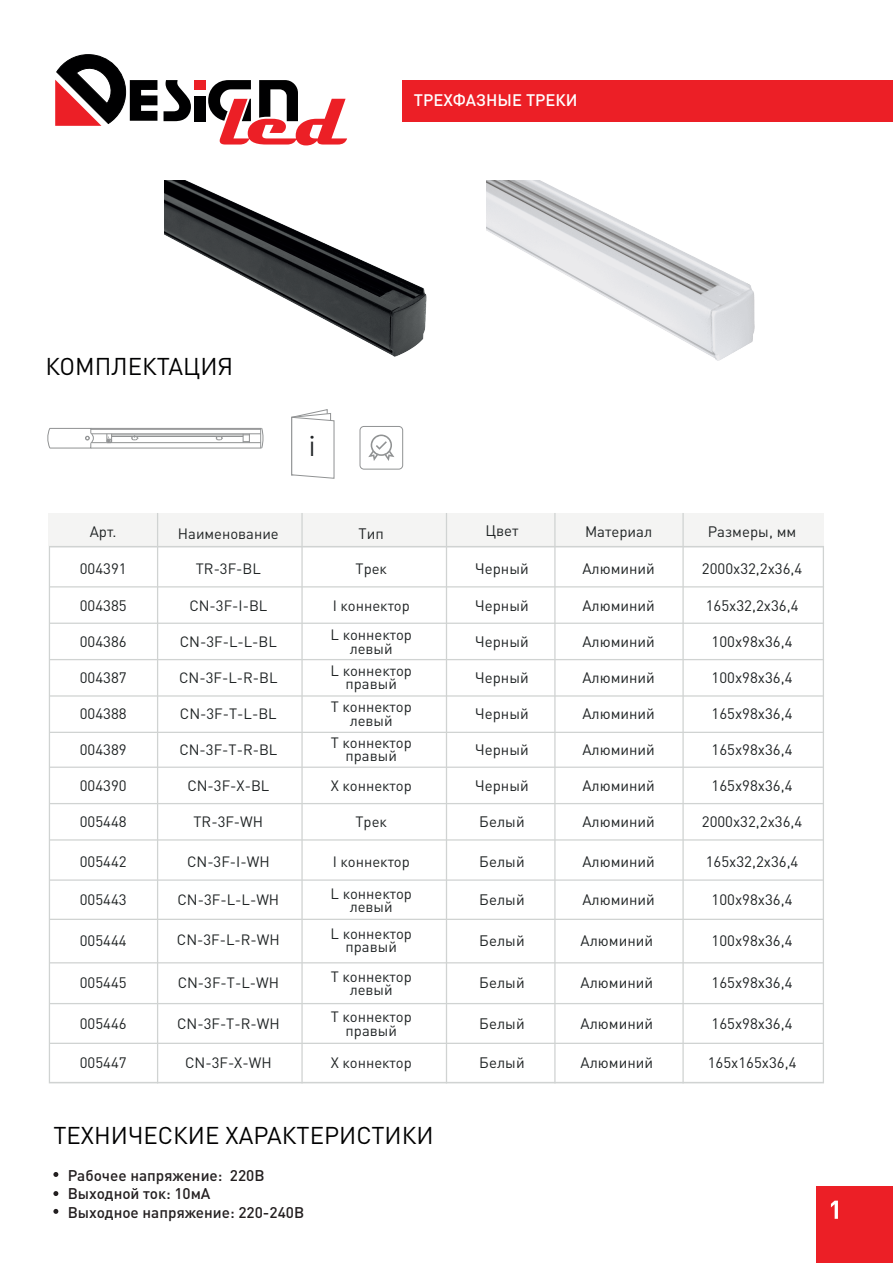
<style>
.page{position:relative;width:893px;height:1263px;background:#fff}
.page>*{position:absolute;margin:0;border:0;box-sizing:border-box;transform-origin:0 0}
.t1{font:27px "Century Gothic";color:#212426}
.t2{font:24px "DIN Pro";color:#000001}
.t3{font:500 16.5px "DIN Pro";color:#fff}
.t4{font:500 15.3px/18.5px "DIN Pro";color:#231f20}
.t5{font:15px "DIN Pro";color:#202425}
.t6{font:14.85px/13.5px "DIN Pro";color:#202425;text-align:center}
</style>
<div class="page">
<div style="left:816px;top:1186px;width:77px;height:77px;background:#ec1f26"></div>
<svg style="left:831px;top:1200px;width:7px;height:19px"></svg>
<div style="left:402px;top:80px;width:491px;height:41px;background:#ec1f26"></div>
<div style="left:360px;top:426px;width:43px;height:43px;border:1px solid #909293;border-radius:4px"></div>
<svg style="left:368px;top:434px;width:26px;height:27px"></svg>
<svg style="left:291px;top:409px;width:44px;height:70px"></svg>
<svg style="left:164px;top:80px;width:27px;height:41px"></svg>
<div style="left:194px;top:96px;width:11px;height:25px;background:#000001"></div>
<div style="left:194px;top:80px;width:11px;height:10px;background:#ec1f26"></div>
<svg style="left:55px;top:54px;width:102px;height:72px"></svg>
<svg style="left:208px;top:80px;width:139px;height:65px"></svg>
<svg style="left:53px;top:1172px;width:5px;height:5px"></svg>
<svg style="left:53px;top:1191px;width:5px;height:5px"></svg>
<svg style="left:53px;top:1209px;width:5px;height:5px"></svg>
<hr style="left:91px;top:428px;width:171px;height:1px;background:#909293">
<hr style="left:91px;top:429px;width:170px;height:1px;background:#909293">
<hr style="left:91px;top:433px;width:170px;height:1px;background:#909293">
<hr style="left:112px;top:435px;width:131px;height:1px;background:#909293">
<hr style="left:112px;top:436px;width:131px;height:1px;background:#909293">
<hr style="left:91px;top:448px;width:171px;height:1px;background:#909293">
<hr style="left:91px;top:442px;width:170px;height:1px;background:#909293">
<svg style="left:216px;top:437px;width:7px;height:3px"></svg>
<svg style="left:47px;top:427px;width:47px;height:22px"></svg>
<svg style="left:260px;top:427px;width:3px;height:22px"></svg>
<svg style="left:243px;top:434px;width:7px;height:9px"></svg>
<svg style="left:131px;top:435px;width:7px;height:5px"></svg>
<svg style="left:106px;top:434px;width:6px;height:9px"></svg>
<img style="left:165px;top:181px;width:261px;height:175px">
<div style="left:49px;top:513px;width:775px;height:33px;background:#f4f4f3"></div>
<svg style="left:49px;top:546px;width:775px;height:537px"></svg>
<hr style="left:50px;top:586px;width:774px;height:1px;background:#d0d3d2">
<hr style="left:50px;top:623px;width:774px;height:1px;background:#d0d3d2">
<hr style="left:50px;top:659px;width:774px;height:1px;background:#d0d3d2">
<hr style="left:50px;top:695px;width:774px;height:2px;background:#d0d3d2">
<hr style="left:50px;top:732px;width:774px;height:1px;background:#d0d3d2">
<hr style="left:49px;top:766px;width:774px;height:2px;background:#d0d3d2">
<hr style="left:49px;top:803px;width:774px;height:1px;background:#d0d3d2">
<hr style="left:49px;top:839px;width:774px;height:1px;background:#d0d3d2">
<hr style="left:49px;top:879px;width:774px;height:2px;background:#d0d3d2">
<hr style="left:50px;top:919px;width:774px;height:1px;background:#d0d3d2">
<hr style="left:49px;top:962px;width:774px;height:1px;background:#d0d3d2">
<hr style="left:49px;top:1003px;width:775px;height:1px;background:#d0d3d2">
<hr style="left:49px;top:1043px;width:775px;height:1px;background:#d0d3d2">
<hr style="left:157px;top:513px;width:1px;height:570px;background:#d0d3d2">
<hr style="left:446px;top:513px;width:1px;height:570px;background:#d0d3d2">
<hr style="left:301px;top:513px;width:2px;height:570px;background:#d0d3d2">
<hr style="left:554px;top:513px;width:2px;height:570px;background:#d0d3d2">
<hr style="left:682px;top:513px;width:2px;height:570px;background:#d0d3d2">
<img style="left:487px;top:181px;width:268px;height:179px">
<p class="t3" style="left:414px;top:89px;width:165px">ТРЕХФАЗНЫЕ ТРЕКИ</p>
<h2 class="t2" style="left:45px;top:350px;width:189px">КОМПЛЕКТАЦИЯ</h2>
<h1 class="t1" style="left:309px;top:427px;width:7px">i</h1>
<p class="t5" style="left:359px;top:524px;width:27px">Тип</p>
<p class="t5" style="left:485px;top:521px;width:35px">Цвет</p>
<p class="t5" style="left:708px;top:521px;width:90px">Размеры, мм</p>
<p class="t5" style="left:90px;top:521px;width:28px">Арт.</p>
<p class="t5" style="left:80px;top:558px;width:48px">004391</p>
<p class="t5" style="left:80px;top:596px;width:48px">004385</p>
<p class="t5" style="left:80px;top:631px;width:48px">004386</p>
<p class="t5" style="left:80px;top:667px;width:48px">004387</p>
<p class="t5" style="left:80px;top:703px;width:48px">004388</p>
<p class="t5" style="left:80px;top:739px;width:48px">004389</p>
<p class="t5" style="left:80px;top:775px;width:48px">004390</p>
<p class="t5" style="left:80px;top:811px;width:48px">005448</p>
<p class="t6" style="left:178px;top:526px;width:102px">Наименование</p>
<p class="t5" style="left:585px;top:521px;width:69px">Материал</p>
<p class="t5" style="left:475px;top:558px;width:55px">Черный</p>
<p class="t5" style="left:475px;top:596px;width:55px">Черный</p>
<p class="t5" style="left:475px;top:631px;width:55px">Черный</p>
<p class="t5" style="left:475px;top:667px;width:55px">Черный</p>
<p class="t5" style="left:475px;top:703px;width:55px">Черный</p>
<p class="t5" style="left:475px;top:739px;width:55px">Черный</p>
<p class="t5" style="left:475px;top:775px;width:55px">Черный</p>
<p class="t5" style="left:702px;top:558px;width:102px">2000x32,2x36,4</p>
<p class="t5" style="left:706px;top:596px;width:94px">165x32,2x36,4</p>
<p class="t5" style="left:712px;top:631px;width:82px">100x98x36,4</p>
<p class="t6" style="left:196px;top:561px;width:67px">TR-3F-BL</p>
<p class="t6" style="left:356px;top:561px;width:33px">Трек</p>
<p class="t6" style="left:333px;top:599px;width:79px">I коннектор</p>
<p class="t5" style="left:582px;top:558px;width:74px">Алюминий</p>
<p class="t5" style="left:582px;top:596px;width:74px">Алюминий</p>
<p class="t5" style="left:582px;top:631px;width:74px">Алюминий</p>
<p class="t6" style="left:189px;top:599px;width:80px">CN-3F-I-BL</p>
<p class="t6" style="left:180px;top:634px;width:99px">CN-3F-L-L-BL</p>
<p class="t6" style="left:179px;top:670px;width:100px">CN-3F-L-R-BL</p>
<p class="t6" style="left:180px;top:706px;width:98px">CN-3F-T-L-BL</p>
<p class="t6" style="left:179px;top:742px;width:100px">CN-3F-T-R-BL</p>
<p class="t6" style="left:187px;top:778px;width:84px">CN-3F-X-BL</p>
<p class="t6" style="left:194px;top:814px;width:71px">TR-3F-WH</p>
<p class="t6" style="left:331px;top:627px;width:83px">L коннектор левый</p>
<p class="t6" style="left:331px;top:663px;width:83px">L коннектор правый</p>
<p class="t5" style="left:582px;top:667px;width:74px">Алюминий</p>
<p class="t5" style="left:712px;top:667px;width:82px">100x98x36,4</p>
<p class="t5" style="left:712px;top:703px;width:82px">165x98x36,4</p>
<p class="t5" style="left:712px;top:739px;width:82px">165x98x36,4</p>
<p class="t5" style="left:712px;top:775px;width:82px">165x98x36,4</p>
<p class="t6" style="left:331px;top:699px;width:83px">T коннектор левый</p>
<p class="t6" style="left:331px;top:735px;width:83px">T коннектор правый</p>
<p class="t5" style="left:582px;top:703px;width:74px">Алюминий</p>
<p class="t5" style="left:582px;top:739px;width:74px">Алюминий</p>
<p class="t5" style="left:582px;top:775px;width:74px">Алюминий</p>
<p class="t5" style="left:582px;top:811px;width:74px">Алюминий</p>
<p class="t5" style="left:582px;top:851px;width:74px">Алюминий</p>
<p class="t5" style="left:582px;top:890px;width:74px">Алюминий</p>
<p class="t6" style="left:331px;top:778px;width:83px">Х коннектор</p>
<p class="t5" style="left:702px;top:811px;width:102px">2000x32,2x36,4</p>
<p class="t5" style="left:479px;top:811px;width:47px">Белый</p>
<p class="t6" style="left:356px;top:814px;width:33px">Трек</p>
<p class="t5" style="left:80px;top:851px;width:48px">005442</p>
<p class="t5" style="left:706px;top:851px;width:94px">165x32,2x36,4</p>
<p class="t6" style="left:187px;top:854px;width:84px">CN-3F-I-WH</p>
<p class="t5" style="left:479px;top:851px;width:47px">Белый</p>
<p class="t6" style="left:333px;top:854px;width:79px">I коннектор</p>
<p class="t6" style="left:331px;top:886px;width:83px">L коннектор левый</p>
<p class="t5" style="left:80px;top:890px;width:48px">005443</p>
<p class="t5" style="left:479px;top:890px;width:47px">Белый</p>
<p class="t5" style="left:712px;top:890px;width:82px">100x98x36,4</p>
<p class="t5" style="left:712px;top:930px;width:82px">100x98x36,4</p>
<p class="t6" style="left:178px;top:893px;width:103px">CN-3F-L-L-WH</p>
<p class="t6" style="left:331px;top:926px;width:83px">L коннектор правый</p>
<p class="t5" style="left:80px;top:930px;width:48px">005444</p>
<p class="t6" style="left:177px;top:933px;width:105px">CN-3F-L-R-WH</p>
<p class="t5" style="left:581px;top:930px;width:74px">Алюминий</p>
<p class="t6" style="left:331px;top:969px;width:83px">Т коннектор левый</p>
<p class="t5" style="left:479px;top:930px;width:47px">Белый</p>
<p class="t5" style="left:80px;top:973px;width:48px">005445</p>
<p class="t6" style="left:178px;top:975px;width:103px">CN-3F-T-L-WH</p>
<p class="t5" style="left:479px;top:973px;width:47px">Белый</p>
<p class="t5" style="left:581px;top:973px;width:74px">Алюминий</p>
<p class="t5" style="left:712px;top:973px;width:82px">165x98x36,4</p>
<p class="t6" style="left:331px;top:1009px;width:83px">Т коннектор правый</p>
<p class="t5" style="left:80px;top:1013px;width:48px">005446</p>
<p class="t6" style="left:177px;top:1016px;width:104px">CN-3F-T-R-WH</p>
<p class="t5" style="left:479px;top:1013px;width:47px">Белый</p>
<p class="t5" style="left:581px;top:1013px;width:74px">Алюминий</p>
<p class="t5" style="left:712px;top:1013px;width:82px">165x98x36,4</p>
<p class="t5" style="left:80px;top:1053px;width:48px">005447</p>
<p class="t6" style="left:185px;top:1055px;width:88px">CN-3F-X-WH</p>
<p class="t5" style="left:479px;top:1053px;width:47px">Белый</p>
<p class="t5" style="left:581px;top:1053px;width:74px">Алюминий</p>
<p class="t5" style="left:708px;top:1053px;width:90px">165x165x36,4</p>
<p class="t6" style="left:331px;top:1055px;width:83px">Х коннектор</p>
<h2 class="t2" style="left:53px;top:1119px;width:382px">ТЕХНИЧЕСКИЕ ХАРАКТЕРИСТИКИ</h2>
<p class="t4" style="left:68px;top:1165px;width:238px">Рабочее напряжение: 220В<br>Выходной ток: 10мА<br>Выходное напряжение: 220-240В</p>
</div>
